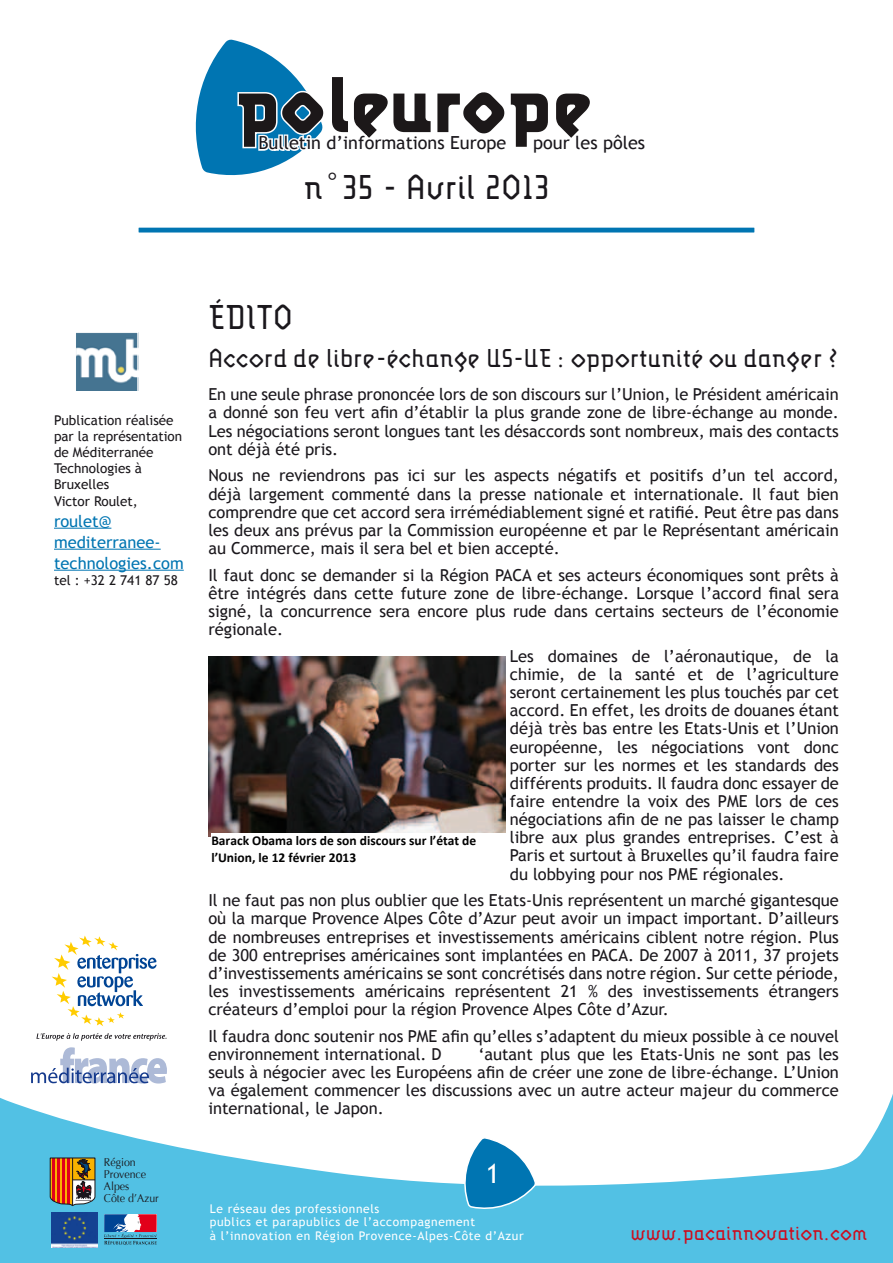
<style>
.page{position:relative;width:893px;height:1263px;background:#fff}
.page>*{position:absolute;margin:0;border:0;box-sizing:border-box;transform-origin:0 0}
.t1{font:700 82.5px "Lunatix";color:#1c1819}
.t2{font:300 36px "Lunatix";color:#1a171c}
.t3{font:300 27px "Lunatix";color:#1a171c}
.t4{font:27px "Trebuchet MS";color:#fff}
.t5{font:300 21px "Lunatix";color:#cc0d1f}
.t6{font:18px "Trebuchet MS";color:#1a171c}
.t7{font:16.5px/18.1px "Trebuchet MS";color:#1a171c;text-align:justify}
.t8{font:16.5px/21px "Trebuchet MS";color:#0075b2}
.t9{font:13.5px/16.2px "Trebuchet MS";color:#1a171b}
.t10{font:700 13.5px/16.5px "Calibri";color:#010000}
.t11{font:12px/13.5px "Trebuchet MS";letter-spacing:.05em;color:#fff}
.t12{font:11.4px/12.1px "Optima";color:#1a171c;scale:.93 1}
.s1{font-family:"Trebuchet MS";font-weight:400}
</style>
<div class="page">
<svg style="left:195px;top:39px;width:128px;height:137px"></svg>
<svg style="left:0;top:1083px;width:893px;height:180px;fill:#52c1e4"></svg>
<svg style="left:461px;top:1136px;width:76px;height:75px"></svg>
<svg style="left:104px;top:1214px;width:53px;height:31px;background:#777fa0"></svg>
<svg style="left:50px;top:1157px;width:45px;height:50px;background:#b06b3e"></svg>
<img style="left:52px;top:1212px;width:46px;height:35px">
<hr style="left:139px;top:228px;width:615px;height:4px;background:#0075b2">
<img style="left:77px;top:334px;width:59px;height:57px">
<div style="left:74px;top:331px;width:65px;height:69px;border:2px solid #fff"></div>
<hr style="left:54px;top:528px;width:57px;height:1px;background:#0075b2">
<hr style="left:54px;top:549px;width:107px;height:1px;background:#0075b2">
<hr style="left:54px;top:570px;width:130px;height:1px;background:#0075b2">
<svg style="left:52px;top:935px;width:105px;height:91px"></svg>
<svg style="left:36px;top:1033px;width:131px;height:8px"></svg>
<svg style="left:31px;top:1047px;width:136px;height:36px"></svg>
<img style="left:208px;top:656px;width:297px;height:180px">
<div style="left:211px;top:833px;width:299px;height:47px;background:#fff"></div>
<h1 class="t1" style="left:237px;top:60px;width:356px">poleurope</h1>
<p class="t6" style="left:258px;top:132px;width:249px">Bulletin d’informations Europe</p>
<p class="t6" style="left:533px;top:132px;width:113px">pour les pôles</p>
<h2 class="t2" style="left:304px;top:167px;width:247px">n<span class="s1">°</span>35 - Avril 2013</h2>
<p class="t9" style="left:54px;top:412px;width:130px">Publication réalisée par la représentation de Méditerranée<br>Technologies à<br>Bruxelles<br>Victor Roulet,</p>
<p class="t8" style="left:54px;top:511px;width:131px">roulet@ mediterranee&shy;technologies.com</p>
<p class="t9" style="left:54px;top:572px;width:125px">tel : +32 2 741 87 58</p>
<p class="t12" style="left:104px;top:1156px;width:60px">Région<br>Provence<br>Alpes<br>Côte d’Azur</p>
<h2 class="t2" style="left:208px;top:298px;width:86px">éDITO</h2>
<h3 class="t3" style="left:208px;top:344px;width:632px">Accord de libre-échange US-UE : opportunité ou danger ?</h3>
<p class="t7" style="left:208px;top:386px;width:632px">En une seule phrase prononcée lors de son discours sur l’Union, le Président américain a donné son feu vert afin d’établir la plus grande zone de libre-échange au monde.<br>Les négociations seront longues tant les désaccords sont nombreux, mais des contacts ont déjà été pris.</p>
<p class="t7" style="left:208px;top:467px;width:632px">Nous ne reviendrons pas ici sur les aspects négatifs et positifs d’un tel accord, déjà largement commenté dans la presse nationale et internationale. Il faut bien comprendre que cet accord sera irrémédiablement signé et ratifié. Peut être pas dans les deux ans prévus par la Commission européenne et par le Représentant américain au Commerce, mais il sera bel et bien accepté.</p>
<p class="t7" style="left:208px;top:566px;width:632px">Il faut donc se demander si la Région PACA et ses acteurs économiques sont prêts à être intégrés dans cette future zone de libre-échange. Lorsque l’accord final sera signé, la concurrence sera encore plus rude dans certains secteurs de l’économie régionale.</p>
<p class="t7" style="left:510px;top:647px;width:331px">Les domaines de l’aéronautique, de la chimie, de la santé et de l’agriculture seront certainement les plus touchés par cet accord. En effet, les droits de douanes étant déjà très bas entre les Etats-Unis et l’Union européenne, les négociations vont donc porter sur les normes et les standards des différents produits. Il faudra donc essayer de faire entendre la voix des PME lors de ces négociations afin de ne pas laisser le champ libre aux plus grandes entreprises. C’est à Paris et surtout à Bruxelles qu’il faudra faire du lobbying pour nos PME régionales.</p>
<p class="t7" style="left:208px;top:891px;width:632px">Il ne faut pas non plus oublier que les Etats-Unis représentent un marché gigantesque où la marque Provence Alpes Côte d’Azur peut avoir un impact important. D’ailleurs de nombreuses entreprises et investissements américains ciblent notre région. Plus de 300 entreprises américaines sont implantées en PACA. De 2007 à 2011, 37 projets d’investissements américains se sont concrétisés dans notre région. Sur cette période, les investissements américains représentent 21 % des investissements étrangers créateurs d’emploi pour la région Provence Alpes Côte d’Azur.</p>
<p class="t7" style="left:208px;top:1027px;width:632px">Il faudra donc soutenir nos PME afin qu’elles s’adaptent du mieux possible à ce nouvel environnement international. D</p>
<p class="t10" style="left:211px;top:832px;width:266px">Barack Obama lors de son discours sur l’état de l’Union, le 12 février 2013</p>
<p class="t7" style="left:208px;top:1045px;width:632px;text-indent:270px">‘autant plus que les Etats-Unis ne sont pas les seuls à négocier avec les Européens afin de créer une zone de libre-échange. L’Union va également commencer les discussions avec un autre acteur majeur du commerce international, le Japon.</p>
<h3 class="t4" style="left:486px;top:1157px;width:16px">1</h3>
<p class="t11" style="left:210px;top:1202px;width:315px">Le réseau des professionnels<br>publics et parapublics de l’accompagnement<br>à l’innovation en Région Provence-Alpes-Côte d’Azur</p>
<p class="t5" style="left:630px;top:1222px;width:238px">www.pacainnovation.com</p>
</div>
